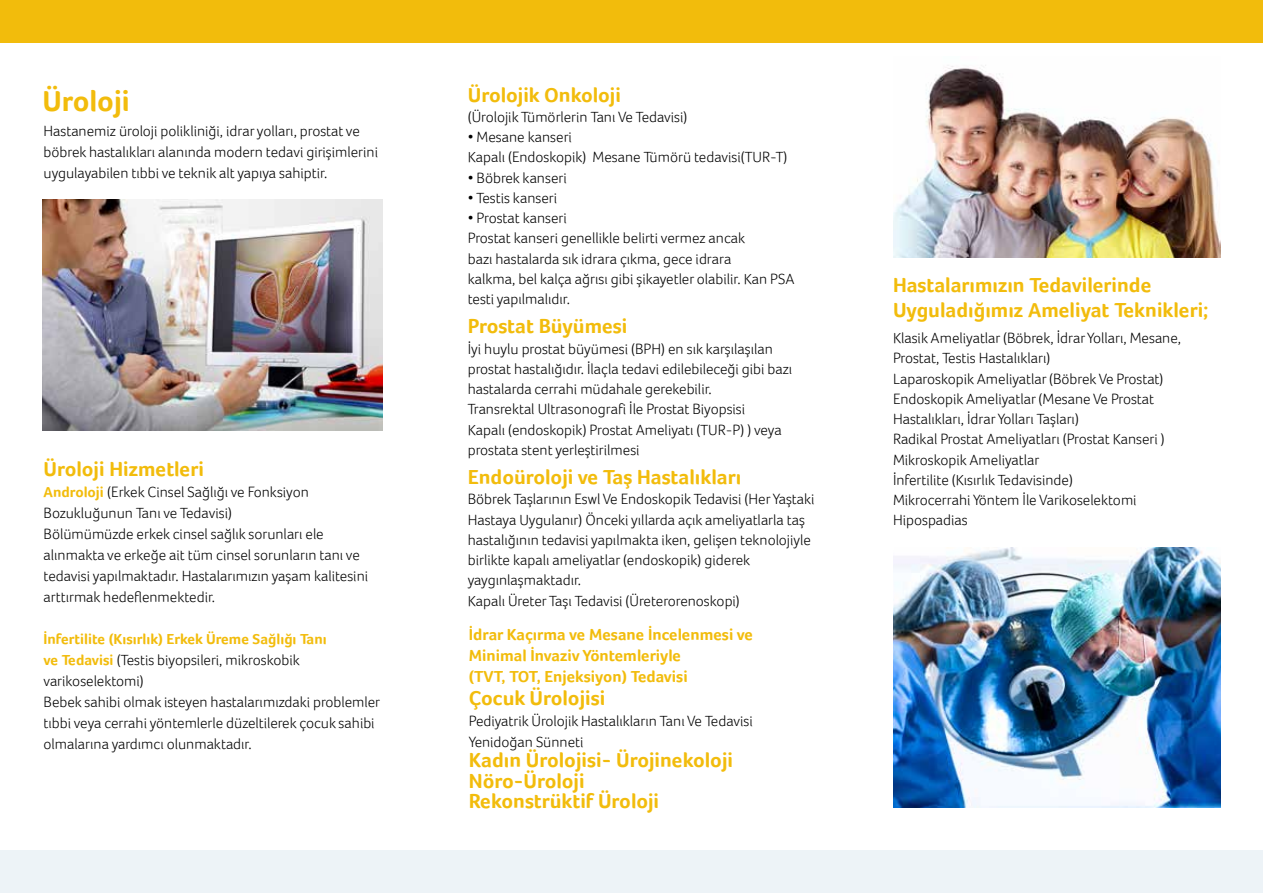
<style>
.page{position:relative;width:1263px;height:893px;background:#fff}
.page>*{position:absolute;margin:0;border:0;box-sizing:border-box;transform-origin:0 0}
.t1{font:700 30px "Acer Foco";color:#f2bc0c}
.t2{font:700 21px/20.2px "Acer Foco";color:#f2bc0c}
.t3{font:700 16.5px/21px "Acer Foco";color:#f2bc0c}
.t4{font:300 15px/20.2px "Acer Foco";color:#000}
.s1{font-weight:700;color:#f2bc0c}
</style>
<div class="page">
<img style="left:893px;top:65px;width:327px;height:192px">
<div style="left:0;top:850px;width:1263px;height:43px;background:#edf3f7"></div>
<div style="left:0;top:0;width:1263px;height:43px;background:#f2bc0c"></div>
<img style="left:43px;top:200px;width:340px;height:231px">
<img style="left:893px;top:547px;width:327px;height:261px">
<h1 class="t1" style="left:43px;top:83px;width:89px">Üroloji</h1>
<p class="t4" style="left:44px;top:121px;width:336px;line-height:21px">Hastanemiz üroloji polikliniği, idrar yolları, prostat ve böbrek hastalıkları alanında modern tedavi girişimlerini uygulayabilen tıbbi ve teknik alt yapıya sahiptir.</p>
<h2 class="t2" style="left:44px;top:458px;width:162px">Üroloji Hizmetleri</h2>
<p class="t4" style="left:44px;top:481px;width:326px;line-height:21px"><span class="s1">Androloji</span> (Erkek Cinsel Sağlığı ve Fonksiyon Bozukluğunun Tanı ve Tedavisi)<br>Bölümümüzde erkek cinsel sağlık sorunları ele alınmakta ve erkeğe ait tüm cinsel sorunların tanı ve tedavisi yapılmaktadır. Hastalarımızın yaşam kalitesini arttırmak hedeflenmektedir.</p>
<p class="t4" style="left:44px;top:628px;width:338px;line-height:21px"><span class="s1">İnfertilite (Kısırlık) Erkek Üreme Sağlığı Tanı<br>ve Tedavisi</span> (Testis biyopsileri, mikroskobik varikoselektomi)<br>Bebek sahibi olmak isteyen hastalarımızdaki problemler tıbbi veya cerrahi yöntemlerle düzeltilerek çocuk sahibi olmalarına yardımcı olunmaktadır.</p>
<h2 class="t2" style="left:468px;top:84px;width:155px">Ürolojik Onkoloji</h2>
<p class="t4" style="left:468px;top:107px;width:221px">(Ürolojik Tümörlerin Tanı Ve Tedavisi)</p>
<p class="t4" style="left:468px;top:127px;width:321px">• Mesane kanseri<br>Kapalı (Endoskopik) Mesane Tümörü tedavisi(TUR-T)</p>
<p class="t4" style="left:468px;top:167px;width:101px">• Böbrek kanseri</p>
<p class="t4" style="left:468px;top:188px;width:91px">• Testis kanseri</p>
<p class="t4" style="left:468px;top:208px;width:328px">• Prostat kanseri<br>Prostat kanseri genellikle belirti vermez ancak<br>bazı hastalarda sık idrara çıkma, gece idrara<br>kalkma, bel kalça ağrısı gibi şikayetler olabilir. Kan PSA testi yapılmalıdır.</p>
<h2 class="t2" style="left:468px;top:316px;width:161px">Prostat Büyümesi</h2>
<p class="t4" style="left:468px;top:338px;width:326px">İyi huylu prostat büyümesi (BPH) en sık karşılaşılan prostat hastalığıdır. İlaçla tedavi edilebileceği gibi bazı hastalarda cerrahi müdahale gerekebilir.<br>Transrektal Ultrasonografi İle Prostat Biyopsisi<br>Kapalı (endoskopik) Prostat Ameliyatı (TUR-P) ) veya prostata stent yerleştirilmesi</p>
<h2 class="t2" style="left:468px;top:467px;width:275px">Endoüroloji ve Taş Hastalıkları</h2>
<p class="t4" style="left:468px;top:489px;width:348px">Böbrek Taşlarının Eswl Ve Endoskopik Tedavisi (Her Yaştaki Hastaya Uygulanır) Önceki yıllarda açık ameliyatlarla taş hastalığının tedavisi yapılmakta iken, gelişen teknolojiyle birlikte kapalı ameliyatlar (endoskopik) giderek yaygınlaşmaktadır.<br>Kapalı Üreter Taşı Tedavisi (Üreterorenoskopi)</p>
<p class="t3" style="left:469px;top:624px;width:286px">İdrar Kaçırma ve Mesane İncelenmesi ve<br>Minimal İnvaziv Yöntemleriyle<br>(TVT, TOT, Enjeksiyon) Tedavisi</p>
<h2 class="t2" style="left:469px;top:688px;width:138px">Çocuk Ürolojisi</h2>
<p class="t4" style="left:469px;top:710px;width:285px;line-height:21px">Pediyatrik Ürolojik Hastalıkların Tanı Ve Tedavisi<br>Yenidoğan Sünneti</p>
<h2 class="t2" style="left:469px;top:750px;width:266px">Kadın Ürolojisi- Ürojinekoloji<br>Nöro-Üroloji<br>Rekonstrüktif Üroloji</h2>
<h2 class="t2" style="left:893px;top:272px;width:317px;line-height:25.2px">Hastalarımızın Tedavilerinde<br>Uyguladığımız Ameliyat Teknikleri;</h2>
<p class="t4" style="left:893px;top:328px;width:290px">Klasik Ameliyatlar (Böbrek, İdrar Yolları, Mesane, Prostat, Testis Hastalıkları)<br>Laparoskopik Ameliyatlar (Böbrek Ve Prostat)<br>Endoskopik Ameliyatlar (Mesane Ve Prostat Hastalıkları, İdrar Yolları Taşları)<br>Radikal Prostat Ameliyatları (Prostat Kanseri )<br>Mikroskopik Ameliyatlar<br>İnfertilite (Kısırlık Tedavisinde)<br>Mikrocerrahi Yöntem İle Varikoselektomi Hipospadias</p>
</div>
